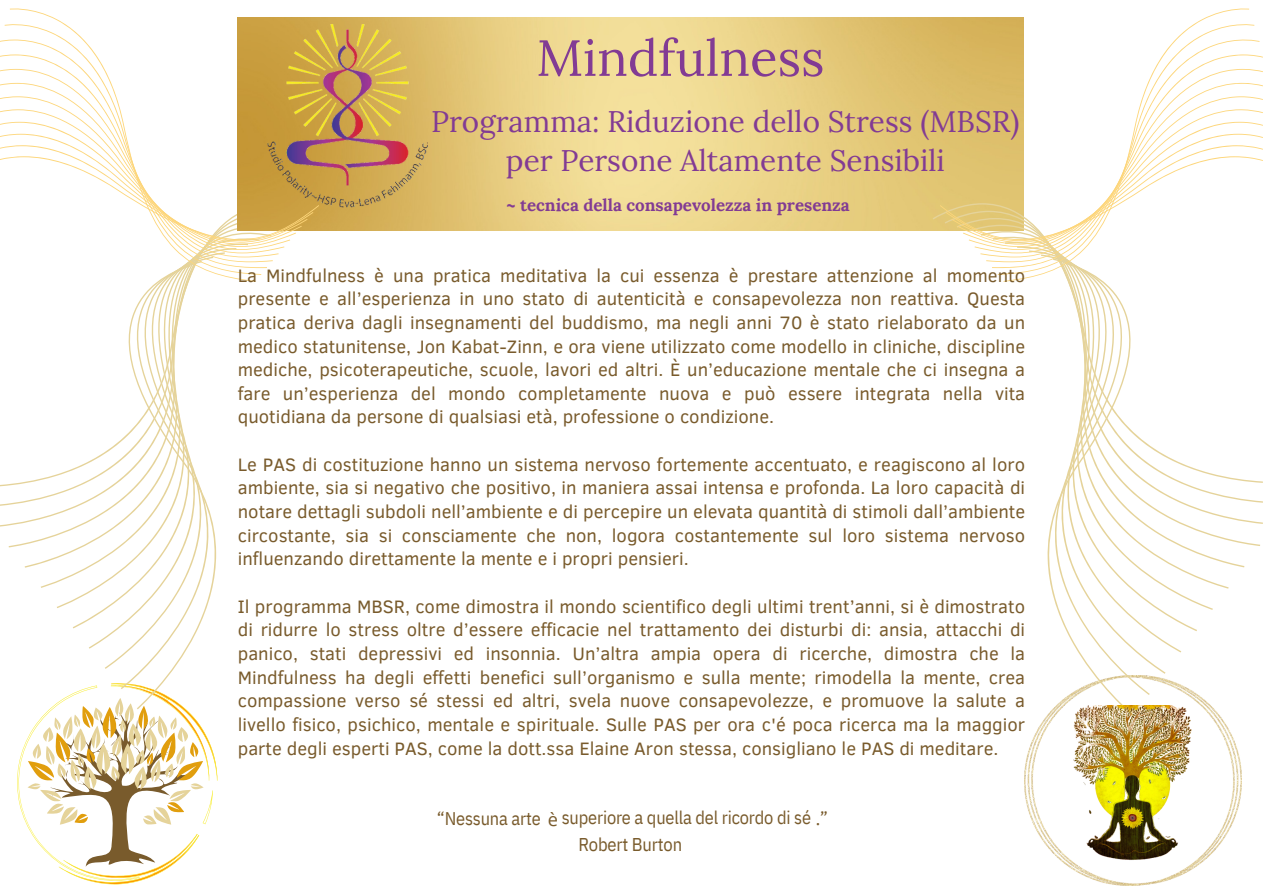
<style>
.page{position:relative;width:1263px;height:894px;background:#fff}
.page>*{position:absolute;margin:0;border:0;box-sizing:border-box;transform-origin:0 0}
.t1{font:50.7px "Lora";color:#823b94}
.t2{font:29.7px/39.3px "Lora";color:#823b94;text-align:center}
.t3{font:18.45px/23.7px "Clear Sans";color:#795b2c;text-align:justify}
.t4{font:18.45px "IBM Plex Sans Cond";letter-spacing:-.01em;color:#795b2c}
.t5{font:18.3px "IBM Plex Sans Cond";letter-spacing:-.01em;color:#795b2c}
.t6{font:700 16.95px "Lora";color:#823b94}
.s1{font-family:"Open Sans"}
</style>
<div class="page">
<svg style="left:16px;top:282px;width:201px;height:602px"></svg>
<img style="left:255px;top:17px;width:748px;height:213px">
<img style="left:1024px;top:676px;width:217px;height:209px">
<svg style="left:1181px;top:463px;width:16px;height:168px"></svg>
<svg style="left:1165px;top:455px;width:16px;height:197px"></svg>
<svg style="left:1150px;top:446px;width:15px;height:227px"></svg>
<svg style="left:1046px;top:282px;width:104px;height:434px"></svg>
<img style="left:1073px;top:705px;width:119px;height:156px">
<img style="left:267px;top:24px;width:161px;height:184px">
<svg style="left:10px;top:8px;width:245px;height:274px"></svg>
<svg style="left:5px;top:24px;width:256px;height:251px"></svg>
<svg style="left:0;top:40px;width:267px;height:228px"></svg>
<svg style="left:0;top:54px;width:273px;height:208px"></svg>
<svg style="left:0;top:69px;width:279px;height:188px"></svg>
<svg style="left:0;top:83px;width:284px;height:170px"></svg>
<svg style="left:0;top:96px;width:319px;height:154px"></svg>
<svg style="left:1003px;top:8px;width:246px;height:274px"></svg>
<svg style="left:998px;top:24px;width:256px;height:251px"></svg>
<svg style="left:992px;top:39px;width:267px;height:229px"></svg>
<svg style="left:986px;top:54px;width:277px;height:208px"></svg>
<svg style="left:980px;top:69px;width:283px;height:188px"></svg>
<svg style="left:975px;top:83px;width:288px;height:170px"></svg>
<svg style="left:969px;top:96px;width:294px;height:154px"></svg>
<svg style="left:940px;top:109px;width:323px;height:138px"></svg>
<p class="t1" style="left:536px;top:25px;width:290px">Mindfulness</p>
<p class="t2" style="left:431px;top:101px;width:590px">Programma: Riduzione dello Stress (MBSR) per Persone Altamente Sensibili</p>
<p class="t6" style="left:506px;top:194px;width:345px">~ tecnica della consapevolezza in presenza</p>
<h2 class="t3" style="left:238px;top:262px;width:789px">La Mindfulness è una pratica meditativa la cui essenza è prestare attenzione al momento presente e all’esperienza in uno stato di autenticità e consapevolezza non reattiva. Questa pratica deriva dagli insegnamenti del buddismo, ma negli anni 70 è stato rielaborato da un medico statunitense, Jon Kabat-Zinn, e ora viene utilizzato come modello in cliniche, discipline mediche, psicoterapeutiche, scuole, lavori ed altri. È un’educazione mentale che ci insegna a fare un’esperienza del mondo completamente nuova e può essere integrata nella vita quotidiana da persone di qualsiasi età, professione o condizione.</h2>
<h3 class="t3" style="left:238px;top:451px;width:789px">Le PAS di costituzione hanno un sistema nervoso fortemente accentuato, e reagiscono al loro ambiente, sia si negativo che positivo, in maniera assai intensa e profonda. La loro capacità di notare dettagli subdoli nell’ambiente e di percepire un elevata quantità di stimoli dall’ambiente circostante, sia si consciamente che non, logora costantemente sul loro sistema nervoso influenzando direttamente la mente e i propri pensieri.</h3>
<p class="t3" style="left:238px;top:593px;width:789px">Il programma MBSR, come dimostra il mondo scientifico degli ultimi trent’anni, si è dimostrato di ridurre lo stress oltre d’essere efficacie nel trattamento dei disturbi di: ansia, attacchi di panico, stati depressivi ed insonnia. Un’altra ampia opera di ricerche, dimostra che la Mindfulness ha degli effetti benefici sull’organismo e sulla mente; rimodella la mente, crea compassione verso sé stessi ed altri, svela nuove consapevolezze, e promuove la salute a livello fisico, psichico, mentale e spirituale. Sulle PAS per ora c'é poca ricerca ma la maggior parte degli esperti PAS, come la dott.ssa Elaine Aron stessa, consigliano le PAS di meditare.</p>
<p class="t5" style="left:437px;top:804px;width:393px">“Nessuna arte <span class="s1">è</span> superiore a quella del ricordo di sé .”</p>
<p class="t4" style="left:578px;top:831px;width:105px">Robert Burton</p>
</div>
